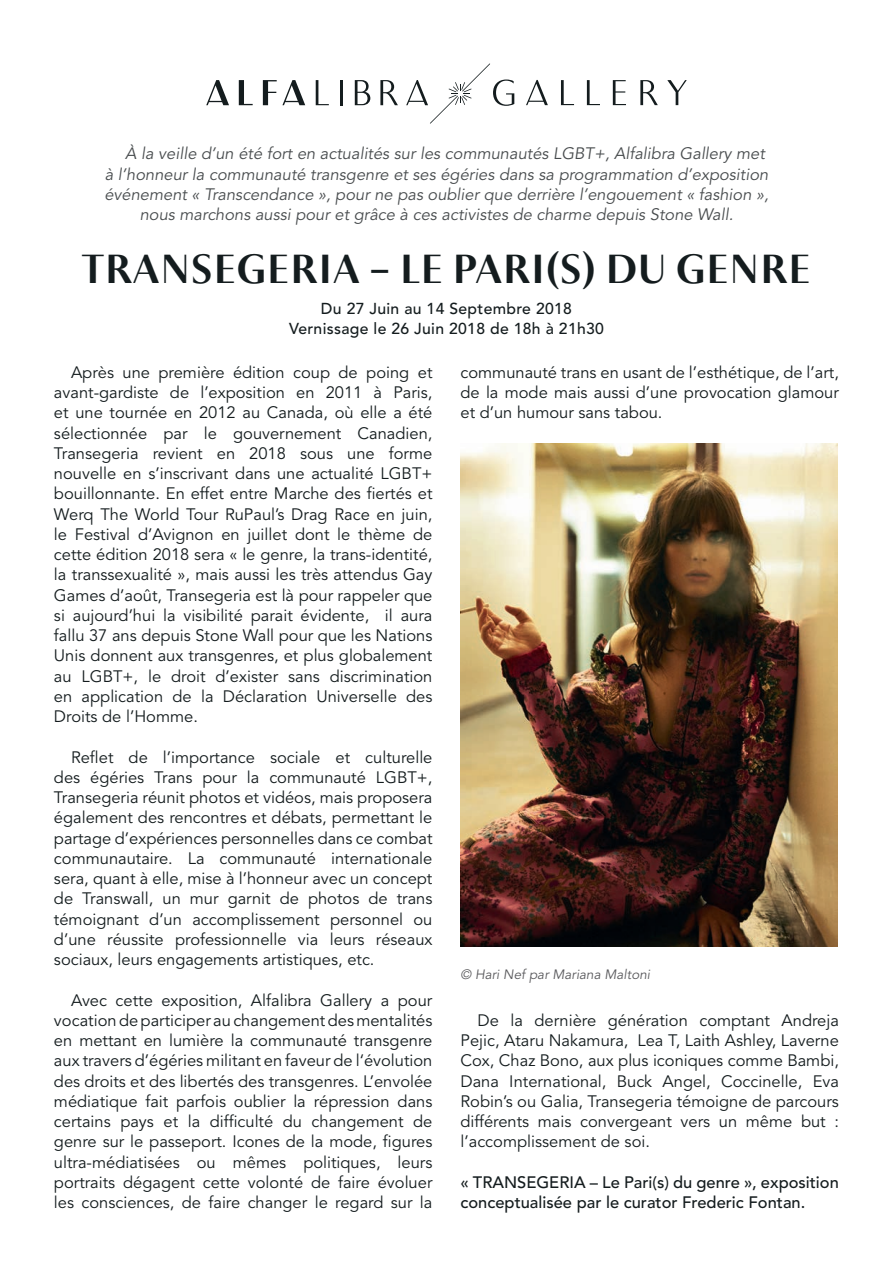
<style>
.page{position:relative;width:893px;height:1263px;background:#fff}
.page>*{position:absolute;margin:0;border:0;box-sizing:border-box;transform-origin:0 0}
.t1{font:500 40.5px "Astoria Classic Sans";letter-spacing:.02em;color:#141c1e}
.t2{font:16.5px/20.2px "Avenir";color:#141c1e;text-align:justify}
.t3{font:italic 16.5px "Avenir";color:#484c4e}
.t4{font:500 16.5px/20.2px "Avenir";color:#141c1e}
.t5{font:500 15.75px/20.2px "Avenir";letter-spacing:.02em;color:#141c1e;text-align:center}
.t6{font:italic 13.5px "Avenir";color:#5a5a5d}
</style>
<div class="page">
<svg style="left:206px;top:80px;width:23px;height:25px"></svg>
<svg style="left:239px;top:80px;width:14px;height:25px"></svg>
<svg style="left:263px;top:80px;width:42px;height:25px"></svg>
<svg style="left:316px;top:80px;width:13px;height:25px"></svg>
<hr style="left:340px;top:80px;width:3px;height:25px;background:#141c1e">
<svg style="left:355px;top:80px;width:15px;height:25px"></svg>
<svg style="left:380px;top:80px;width:18px;height:25px"></svg>
<svg style="left:406px;top:63px;width:108px;height:61px"></svg>
<svg style="left:561px;top:80px;width:13px;height:25px"></svg>
<svg style="left:587px;top:80px;width:13px;height:25px"></svg>
<svg style="left:613px;top:80px;width:13px;height:25px"></svg>
<svg style="left:640px;top:80px;width:18px;height:25px"></svg>
<svg style="left:667px;top:80px;width:20px;height:25px"></svg>
<svg style="left:526px;top:80px;width:22px;height:25px"></svg>
<img style="left:460px;top:443px;width:378px;height:503px">
<p class="t3" style="left:125px;top:144px;width:641px">À la veille d’un été fort en actualités sur les communautés LGBT+, Alfalibra Gallery met</p>
<p class="t3" style="left:105px;top:164px;width:665px">à l’honneur la communauté transgenre et ses égéries dans sa programmation d’exposition</p>
<p class="t3" style="left:104px;top:185px;width:666px">événement « Transcendance », pour ne pas oublier que derrière l’engouement « fashion »,</p>
<p class="t3" style="left:140px;top:205px;width:595px">nous marchons aussi pour et grâce à ces activistes de charme depuis Stone Wall.</p>
<h1 class="t1" style="left:82px;top:246px;width:730px">TRANSEGERIA – LE PARI(S) DU GENRE</h1>
<p class="t5" style="left:289px;top:298px;width:316px">Du 27 Juin au 14 Septembre 2018<br>Vernissage le 26 Juin 2018 de 18h à 21h30</p>
<p class="t2" style="left:54px;top:363px;width:380px;text-indent:17px">Après une première édition coup de poing et avant-gardiste de l’exposition en 2011 à Paris, et une tournée en 2012 au Canada, où elle a été sélectionnée par le gouvernement Canadien, Transegeria revient en 2018 sous une forme nouvelle en s’inscrivant dans une actualité LGBT+ bouillonnante. En effet entre Marche des fiertés et Werq The World Tour RuPaul’s Drag Race en juin, le Festival d’Avignon en juillet dont le thème de cette édition 2018 sera « le genre, la trans-identité, la transsexualité », mais aussi les très attendus Gay Games d’août, Transegeria est là pour rappeler que si aujourd’hui la visibilité parait évidente, il aura fallu 37 ans depuis Stone Wall pour que les Nations Unis donnent aux transgenres, et plus globalement au LGBT+, le droit d’exister sans discrimination en application de la Déclaration Universelle des Droits de l’Homme.</p>
<p class="t2" style="left:54px;top:747px;width:380px;text-indent:17px">Reflet de l’importance sociale et culturelle des égéries Trans pour la communauté LGBT+, Transegeria réunit photos et vidéos, mais proposera également des rencontres et débats, permettant le partage d’expériences personnelles dans ce combat communautaire. La communauté internationale sera, quant à elle, mise à l’honneur avec un concept de Transwall, un mur garnit de photos de trans témoignant d’un accomplissement personnel ou d’une réussite professionnelle via leurs réseaux sociaux, leurs engagements artistiques, etc.</p>
<p class="t2" style="left:54px;top:990px;width:380px;text-indent:17px">Avec cette exposition, Alfalibra Gallery a pour vocation de participer au changement des mentalités en mettant en lumière la communauté transgenre aux travers d’égéries militant en faveur de l‘évolution des droits et des libertés des transgenres. L’envolée médiatique fait parfois oublier la répression dans certains pays et la difficulté du changement de genre sur le passeport. Icones de la mode, figures ultra-médiatisées ou mêmes politiques, leurs portraits dégagent cette volonté de faire évoluer les consciences, de faire changer le regard sur la</p>
<p class="t2" style="left:460px;top:363px;width:380px">communauté trans en usant de l’esthétique, de l’art, de la mode mais aussi d’une provocation glamour et d’un humour sans tabou.</p>
<p class="t6" style="left:460px;top:966px;width:191px">© Hari Nef par Mariana Maltoni</p>
<p class="t2" style="left:460px;top:1011px;width:380px;text-indent:17px">De la dernière génération comptant Andreja Pejic, Ataru Nakamura, Lea T, Laith Ashley, Laverne Cox, Chaz Bono, aux plus iconiques comme Bambi, Dana International, Buck Angel, Coccinelle, Eva Robin’s ou Galia, Transegeria témoigne de parcours différents mais convergeant vers un même but : l’accomplissement de soi.</p>
<p class="t4" style="left:460px;top:1172px;width:380px">« TRANSEGERIA – Le Pari(s) du genre », exposition conceptualisée par le curator Frederic Fontan.</p>
</div>
